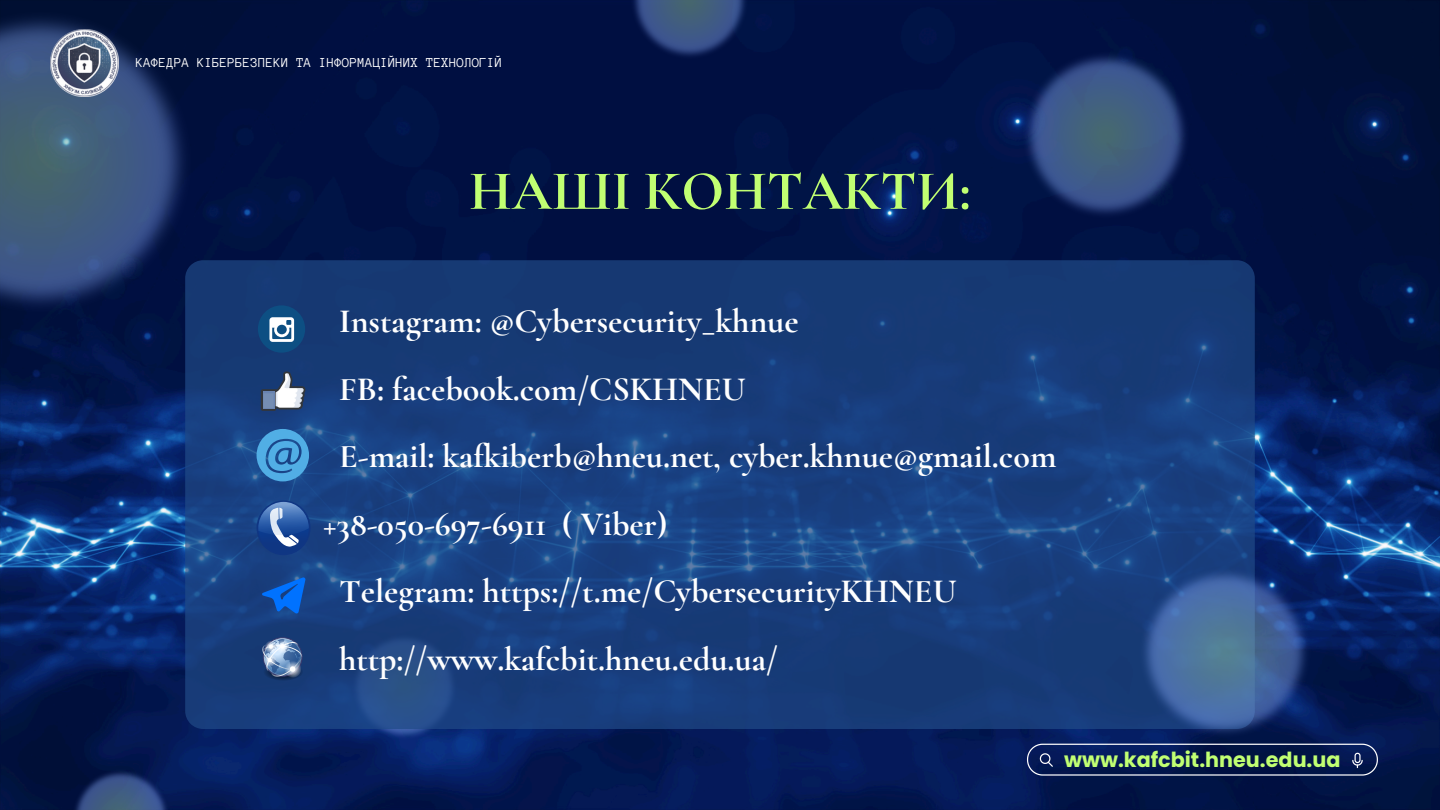
<style>
.page{position:relative;width:1440px;height:810px;background:#fff}
.page>*{position:absolute;margin:0;border:0;box-sizing:border-box;transform-origin:0 0}
.t1{font:700 56px "Cormorant Garamond";color:#c1ff72}
.t2{font:700 34px "Cormorant Garamond";color:#fff}
.t3{font:700 20.8px "Poppins";color:#c1ff72}
.t4{font:14px "Anonymous Pro";color:#fff}
</style>
<div class="page">
<img style="left:0;top:0;width:1440px;height:810px">
<img style="left:349px;top:729px;width:112px;height:14px">
<img style="left:627px;top:0;width:125px;height:63px">
<img style="left:70px;top:766px;width:102px;height:44px">
<svg style="left:185px;top:260px;width:1070px;height:469px;background:#183e7c"></svg>
<img style="left:1017px;top:46px;width:178px;height:178px">
<img style="left:1135px;top:562px;width:180px;height:181px">
<svg style="left:261px;top:371px;width:46px;height:40px"></svg>
<div style="left:263px;top:391px;width:11px;height:18px;background:#6883b0"></div>
<div style="left:263px;top:393px;width:11px;height:15px;background:#758eb3"></div>
<img style="left:0;top:2px;width:200px;height:320px">
<div style="left:258px;top:305px;width:47px;height:48px;background:#0d4f83;border-radius:50%"></div>
<svg style="left:269px;top:317px;width:25px;height:25px"></svg>
<svg style="left:262px;top:577px;width:43px;height:36px;background:#0c59bf"></svg>
<svg style="left:258px;top:636px;width:52px;height:46px;background:#52709c"></svg>
<div style="left:257px;top:500px;width:54px;height:55px;background:#103683;border-radius:50%"></div>
<svg style="left:258px;top:502px;width:51px;height:46px"></svg>
<svg style="left:257px;top:429px;width:52px;height:52px;background:#3e8bc6"></svg>
<svg style="left:1027px;top:744px;width:351px;height:32px;background:#15285b"></svg>
<img style="left:51px;top:30px;width:67px;height:66px">
<p class="t4" style="left:136px;top:55px;width:368px">КАФЕДРА КІБЕРБЕЗПЕКИ ТА ІНФОРМАЦІЙНИХ ТЕХНОЛОГІЙ</p>
<p class="t1" style="left:469px;top:157px;width:503px">НАШІ КОНТАКТИ:</p>
<p class="t2" style="left:339px;top:301px;width:461px">Instagram: @Cybersecurity_khnue</p>
<p class="t2" style="left:339px;top:368px;width:408px">FB: facebook.com/CSKHNEU</p>
<p class="t2" style="left:339px;top:436px;width:719px">E-mail: kafkiberb@hneu.net, cyber.khnue@gmail.com</p>
<p class="t2" style="left:323px;top:503px;width:346px">+38-050-697-6911 ( Viber)</p>
<p class="t2" style="left:339px;top:571px;width:619px">Telegram: https://t.me/CybersecurityKHNEU</p>
<p class="t2" style="left:339px;top:638px;width:440px">http://www.kafcbit.hneu.edu.ua/</p>
<p class="t3" style="left:1064px;top:745px;width:278px">www.kafcbit.hneu.edu.ua</p>
</div>
